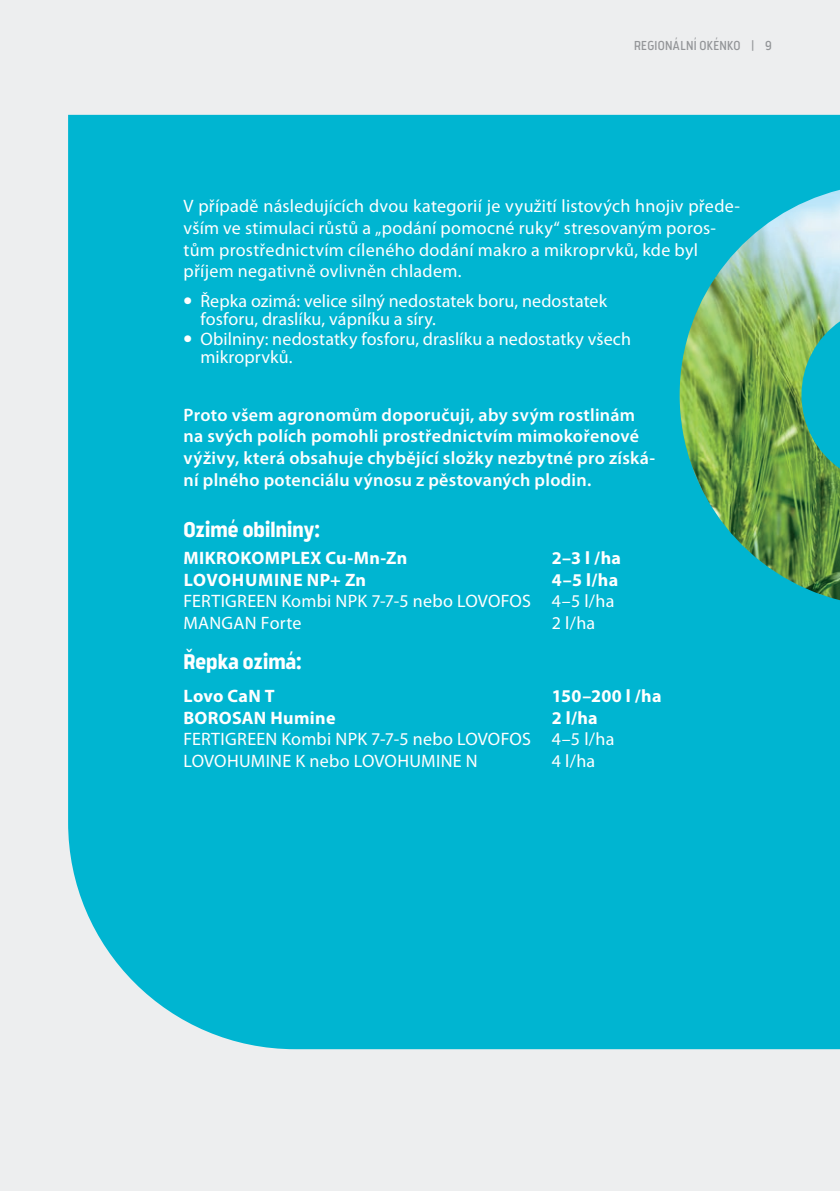
<style>
.page{position:relative;width:840px;height:1191px;background:#fff}
.page>*{position:absolute;margin:0;border:0;box-sizing:border-box;transform-origin:0 0}
.t1{font:18px/21.6px "Myriad Pro";letter-spacing:.01em;color:#fff}
.t2{font:600 18px/21.6px "Myriad Pro";letter-spacing:.015em;color:#fff}
.t3{font:700 18px "Myriad Pro";letter-spacing:.02em;color:#fff}
.t4{font:700 18px "Good News Sans";color:#fff}
.t5{font:11px "Good News Sans";letter-spacing:.025em;color:#939598}
.s1{font-weight:900;font-size:24px}
</style>
<div class="page">
<div style="left:0;top:0;width:839px;height:1191px;background:#edeeef"></div>
<div style="left:68px;top:115px;width:771px;height:934px;background:#00b5d1"></div>
<img style="left:679px;top:190px;width:160px;height:410px">
<p class="t5" style="left:634px;top:37px;width:139px">REGIONÁLNÍ OKÉNKO | 9</p>
<p class="t1" style="left:183px;top:196px;width:558px">V případě následujících dvou kategorií je využití listových hnojiv přede&shy;vším ve stimulaci růstů a „podání pomocné ruky“ stresovaným poros&shy;tům prostřednictvím cíleného dodání makro a mikroprvků, kde byl příjem negativně ovlivněn chladem.</p>
<p class="t1" style="left:200px;top:292px;width:408px;line-height:18px;text-indent:-17px"><span class="s1">•</span> Řepka ozimá: velice silný nedostatek boru, nedostatek fosforu, draslíku, vápníku a síry.</p>
<p class="t1" style="left:200px;top:331px;width:432px;line-height:18px;text-indent:-17px"><span class="s1">•</span> Obilniny: nedostatky fosforu, draslíku a nedostatky všech mikroprvků.</p>
<p class="t2" style="left:183px;top:404px;width:473px">Proto všem agronomům doporučuji, aby svým rostlinám na svých polích pomohli prostřednictvím mimokořenové výživy, která obsahuje chybějící složky nezbytné pro získá&shy;ní plného potenciálu výnosu z pěstovaných plodin.</p>
<p class="t4" style="left:183px;top:515px;width:137px">Ozimé obilniny:</p>
<p class="t3" style="left:183px;top:548px;width:225px">MIKROKOMPLEX Cu-Mn-Zn</p>
<p class="t3" style="left:551px;top:548px;width:71px">2–3 l /ha</p>
<p class="t3" style="left:183px;top:570px;width:184px">LOVOHUMINE NP+ Zn</p>
<p class="t3" style="left:551px;top:570px;width:68px">4–5 l/ha</p>
<p class="t1" style="left:183px;top:591px;width:432px">FERTIGREEN Kombi NPK 7-7-5 nebo LOVOFOS 4–5 l/ha<br>MANGAN Forte</p>
<p class="t1" style="left:551px;top:612px;width:45px">2 l/ha</p>
<p class="t4" style="left:183px;top:647px;width:119px">Řepka ozimá:</p>
<p class="t3" style="left:183px;top:686px;width:93px">Lovo CaN T</p>
<p class="t3" style="left:551px;top:686px;width:111px">150–200 l /ha</p>
<p class="t3" style="left:183px;top:707px;width:153px">BOROSAN Humine</p>
<p class="t3" style="left:551px;top:707px;width:47px">2 l/ha</p>
<p class="t1" style="left:183px;top:729px;width:432px">FERTIGREEN Kombi NPK 7-7-5 nebo LOVOFOS 4–5 l/ha<br>LOVOHUMINE K nebo LOVOHUMINE N</p>
<p class="t1" style="left:551px;top:750px;width:45px">4 l/ha</p>
</div>
